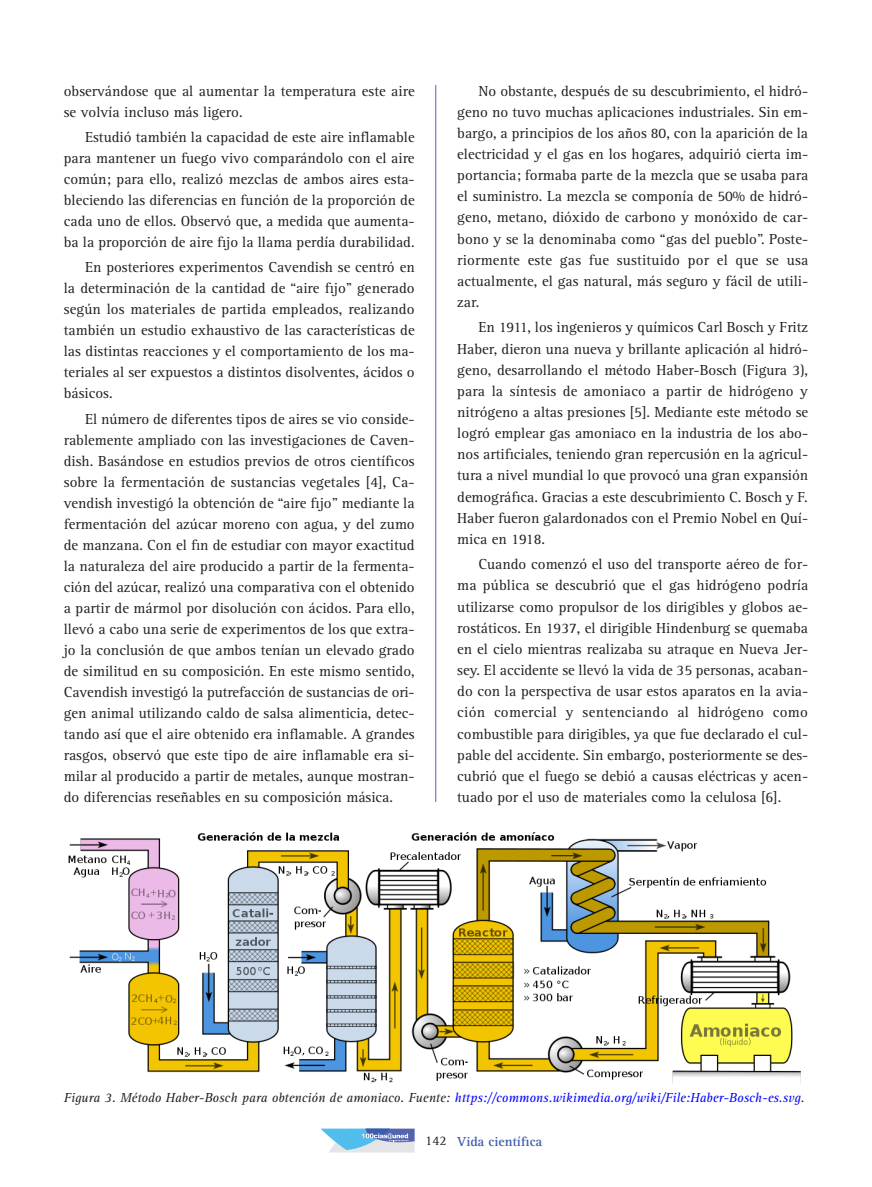
<style>
.page{position:relative;width:872px;height:1187px;background:#fff}
.page>*{position:absolute;margin:0;border:0;box-sizing:border-box;transform-origin:0 0}
.GENERAL-PARRAFO-1{font:15px/21.1px "Rotis Serif Std";color:#231f20;text-align:justify}
.GENERAL-NIVEL-3{font:italic 13.5px "Rotis Serif Std";color:#00f}
.t1{font:700 13.5px "Rotis Serif Std";color:#3c5caa}
.t2{font:13.5px "Rotis Serif Std";color:#231f20}
.s1{color:#231f20}
</style>
<div class="page">
<hr style="left:435px;top:85px;width:1px;height:716px;background:#5564ae">
<img style="left:68px;top:832px;width:733px;height:251px">
<svg style="left:320px;top:1128px;width:94px;height:24px;background:#9bc2e0"></svg>
<p class="GENERAL-PARRAFO-1" style="left:64px;top:80px;width:352px">observándose que al aumentar la temperatura este aire se volvía incluso más ligero.</p>
<p class="GENERAL-PARRAFO-1" style="left:64px;top:127px;width:352px;text-indent:21px">Estudió también la capacidad de este aire inflamable para mantener un fuego vivo comparándolo con el aire común; para ello, realizó mezclas de ambos aires esta&shy;bleciendo las diferencias en función de la proporción de cada uno de ellos. Observó que, a medida que aumenta&shy;ba la proporción de aire fijo la llama perdía durabilidad.</p>
<p class="GENERAL-PARRAFO-1" style="left:64px;top:257px;width:352px;text-indent:21px">En posteriores experimentos Cavendish se centró en la determinación de la cantidad de “aire fijo” generado según los materiales de partida empleados, realizando también un estudio exhaustivo de las características de las distintas reacciones y el comportamiento de los ma&shy;teriales al ser expuestos a distintos disolventes, ácidos o básicos.</p>
<p class="GENERAL-PARRAFO-1" style="left:64px;top:408px;width:352px;text-indent:21px">El número de diferentes tipos de aires se vio conside&shy;rablemente ampliado con las investigaciones de Caven&shy;dish. Basándose en estudios previos de otros científicos sobre la fermentación de sustancias vegetales [4], Ca&shy;vendish investigó la obtención de “aire fijo” mediante la fermentación del azúcar moreno con agua, y del zumo de manzana. Con el fin de estudiar con mayor exactitud la naturaleza del aire producido a partir de la fermenta&shy;ción del azúcar, realizó una comparativa con el obtenido a partir de mármol por disolución con ácidos. Para ello, llevó a cabo una serie de experimentos de los que extra&shy;jo la conclusión de que ambos tenían un elevado grado de similitud en su composición. En este mismo sentido, Cavendish investigó la putrefacción de sustancias de ori&shy;gen animal utilizando caldo de salsa alimenticia, detec&shy;tando así que el aire obtenido era inflamable. A grandes rasgos, observó que este tipo de aire inflamable era si&shy;milar al producido a partir de metales, aunque mostran&shy;do diferencias reseñables en su composición másica.</p>
<p class="GENERAL-PARRAFO-1" style="left:457px;top:80px;width:352px;text-indent:21px">No obstante, después de su descubrimiento, el hidró&shy;geno no tuvo muchas aplicaciones industriales. Sin em&shy;bargo, a principios de los años 80, con la aparición de la electricidad y el gas en los hogares, adquirió cierta im&shy;portancia; formaba parte de la mezcla que se usaba para el suministro. La mezcla se componía de 50% de hidró&shy;geno, metano, dióxido de carbono y monóxido de car&shy;bono y se la denominaba como “gas del pueblo”. Poste&shy;riormente este gas fue sustituido por el que se usa actualmente, el gas natural, más seguro y fácil de utili&shy;zar.</p>
<p class="GENERAL-PARRAFO-1" style="left:457px;top:317px;width:352px;text-indent:21px">En 1911, los ingenieros y químicos Carl Bosch y Fritz Haber, dieron una nueva y brillante aplicación al hidró&shy;geno, desarrollando el método Haber-Bosch (Figura 3), para la síntesis de amoniaco a partir de hidrógeno y nitrógeno a altas presiones [5]. Mediante este método se logró emplear gas amoniaco en la industria de los abo&shy;nos artificiales, teniendo gran repercusión en la agricul&shy;tura a nivel mundial lo que provocó una gran expansión demográfica. Gracias a este descubrimiento C. Bosch y F.<br>Haber fueron galardonados con el Premio Nobel en Quí&shy;mica en 1918.</p>
<p class="GENERAL-PARRAFO-1" style="left:457px;top:554px;width:352px;text-indent:21px">Cuando comenzó el uso del transporte aéreo de for&shy;ma pública se descubrió que el gas hidrógeno podría utilizarse como propulsor de los dirigibles y globos ae&shy;rostáticos. En 1937, el dirigible Hindenburg se quemaba en el cielo mientras realizaba su atraque en Nueva Jer&shy;sey. El accidente se llevó la vida de 35 personas, acaban&shy;do con la perspectiva de usar estos aparatos en la avia&shy;ción comercial y sentenciando al hidrógeno como combustible para dirigibles, ya que fue declarado el cul&shy;pable del accidente. Sin embargo, posteriormente se des&shy;cubrió que el fuego se debió a causas eléctricas y acen&shy;tuado por el uso de materiales como la celulosa [6].</p>
<p class="GENERAL-NIVEL-3" style="left:64px;top:1089px;width:742px"><span class="s1">Figura 3. Método Haber-Bosch para obtención de amoniaco. Fuente:</span> https://commons.wikimedia.org/wiki/File:Haber-Bosch-es.svg<span class="s1">.</span></p>
<p class="t2" style="left:425px;top:1133px;width:23px">142</p>
<p class="t1" style="left:457px;top:1132px;width:87px">Vida científica</p>
</div>
